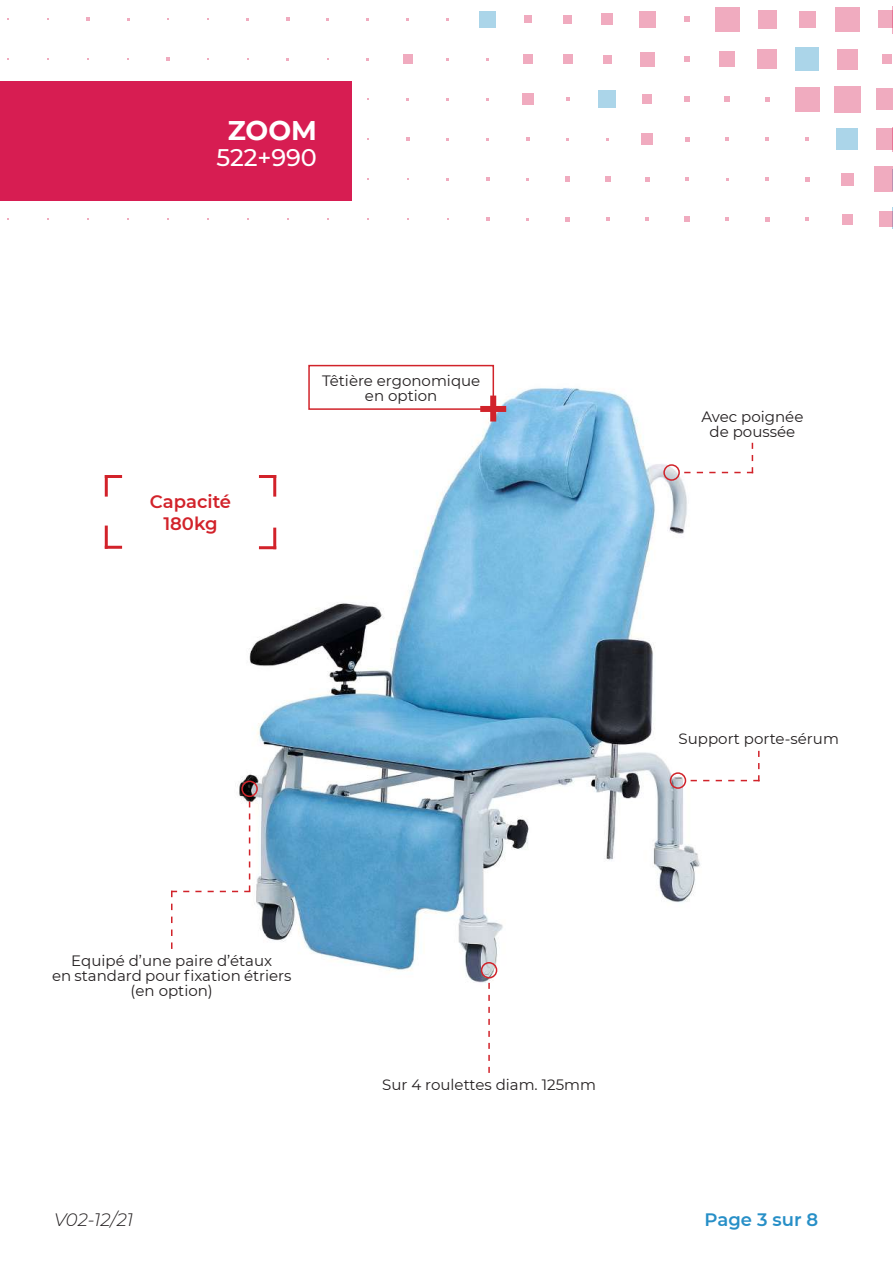
<style>
.page{position:relative;width:893px;height:1263px;background:#fff}
.page>*{position:absolute;margin:0;border:0;box-sizing:border-box;transform-origin:0 0}
.t1{font:700 27px "Montserrat";color:#fff}
.t2{font:500 24px "Montserrat";color:#fff}
.t3{font:600 18px/21.6px "Montserrat";color:#d2222a;text-align:center}
.t4{font:italic 300 18px "Montserrat";color:#231f20}
.t5{font:600 18px "Montserrat";color:#278fc7}
.t6{font:15px/15px "Montserrat";color:#231f20;text-align:center}
</style>
<div class="page">
<div style="left:879px;top:211px;width:14px;height:16px;background:#f0abbf"></div>
<div style="left:874px;top:167px;width:19px;height:25px;background:#f0abbf"></div>
<div style="left:876px;top:129px;width:17px;height:21px;background:#f0abbf"></div>
<div style="left:876px;top:89px;width:17px;height:21px;background:#f0abbf"></div>
<div style="left:882px;top:54px;width:10px;height:10px;background:#f0abbf"></div>
<div style="left:878px;top:11px;width:15px;height:17px;background:#f0abbf"></div>
<div style="left:842px;top:214px;width:10px;height:10px;background:#f0abbf"></div>
<div style="left:841px;top:173px;width:12px;height:12px;background:#f0abbf"></div>
<div style="left:836px;top:128px;width:22px;height:22px;background:#abd5e9"></div>
<div style="left:834px;top:86px;width:26px;height:27px;background:#f0abbf"></div>
<div style="left:837px;top:49px;width:20px;height:21px;background:#f0abbf"></div>
<div style="left:835px;top:7px;width:24px;height:25px;background:#f0abbf"></div>
<svg style="left:805px;top:217px;width:4px;height:4px"></svg>
<svg style="left:805px;top:177px;width:4px;height:5px"></svg>
<svg style="left:805px;top:137px;width:4px;height:4px"></svg>
<div style="left:795px;top:87px;width:25px;height:25px;background:#f0abbf"></div>
<div style="left:795px;top:48px;width:24px;height:23px;background:#abd5e9"></div>
<div style="left:799px;top:11px;width:16px;height:17px;background:#f0abbf"></div>
<svg style="left:765px;top:217px;width:4px;height:4px"></svg>
<svg style="left:765px;top:177px;width:4px;height:4px"></svg>
<svg style="left:765px;top:137px;width:4px;height:4px"></svg>
<svg style="left:765px;top:97px;width:4px;height:4px"></svg>
<div style="left:757px;top:49px;width:20px;height:20px;background:#f0abbf"></div>
<div style="left:758px;top:10px;width:18px;height:19px;background:#f0abbf"></div>
<svg style="left:725px;top:217px;width:4px;height:4px"></svg>
<svg style="left:725px;top:137px;width:4px;height:4px"></svg>
<svg style="left:725px;top:97px;width:5px;height:5px"></svg>
<div style="left:719px;top:52px;width:16px;height:15px;background:#f0abbf"></div>
<div style="left:715px;top:7px;width:24px;height:25px;background:#f0abbf"></div>
<svg style="left:685px;top:217px;width:5px;height:5px"></svg>
<svg style="left:686px;top:177px;width:3px;height:4px"></svg>
<svg style="left:685px;top:137px;width:4px;height:4px"></svg>
<svg style="left:685px;top:97px;width:5px;height:5px"></svg>
<svg style="left:685px;top:57px;width:5px;height:5px"></svg>
<svg style="left:684px;top:16px;width:6px;height:6px"></svg>
<svg style="left:645px;top:217px;width:4px;height:4px"></svg>
<svg style="left:645px;top:177px;width:5px;height:5px"></svg>
<div style="left:642px;top:134px;width:11px;height:11px;background:#f0abbf"></div>
<div style="left:643px;top:95px;width:9px;height:9px;background:#f0abbf"></div>
<div style="left:640px;top:52px;width:15px;height:15px;background:#f0abbf"></div>
<div style="left:639px;top:11px;width:16px;height:16px;background:#f0abbf"></div>
<svg style="left:606px;top:217px;width:3px;height:4px"></svg>
<svg style="left:605px;top:177px;width:5px;height:5px"></svg>
<div style="left:599px;top:91px;width:17px;height:17px;background:#abd5e9"></div>
<div style="left:603px;top:55px;width:9px;height:8px;background:#f0abbf"></div>
<div style="left:602px;top:14px;width:11px;height:11px;background:#f0abbf"></div>
<svg style="left:565px;top:217px;width:5px;height:4px"></svg>
<svg style="left:565px;top:177px;width:5px;height:5px"></svg>
<svg style="left:566px;top:97px;width:3px;height:4px"></svg>
<div style="left:563px;top:55px;width:9px;height:9px;background:#f0abbf"></div>
<div style="left:563px;top:15px;width:9px;height:9px;background:#f0abbf"></div>
<div style="left:522px;top:94px;width:11px;height:11px;background:#f0abbf"></div>
<div style="left:523px;top:54px;width:10px;height:10px;background:#f0abbf"></div>
<div style="left:524px;top:16px;width:7px;height:7px;background:#f0abbf"></div>
<svg style="left:486px;top:217px;width:4px;height:4px"></svg>
<div style="left:479px;top:11px;width:17px;height:17px;background:#abd5e9"></div>
<svg style="left:406px;top:137px;width:4px;height:4px"></svg>
<div style="left:403px;top:54px;width:10px;height:10px;background:#f0abbf"></div>
<svg style="left:286px;top:18px;width:4px;height:3px"></svg>
<svg style="left:86px;top:18px;width:4px;height:3px"></svg>
<div style="left:0;top:81px;width:351px;height:119px;background:#d71d52"></div>
<img style="left:239px;top:364px;width:521px;height:619px">
<div style="left:241px;top:780px;width:17px;height:17px;border:2px solid #d1232a;border-radius:50%"></div>
<div style="left:481px;top:962px;width:16px;height:16px;border:2px solid #d1232a;border-radius:50%"></div>
<svg style="left:488px;top:983px;width:2px;height:90px"></svg>
<svg style="left:171px;top:801px;width:79px;height:148px"></svg>
<div style="left:308px;top:365px;width:186px;height:45px;border:2px solid #d1232a"></div>
<div style="left:490px;top:396px;width:6px;height:26px;background:#d1232a"></div>
<div style="left:480px;top:406px;width:26px;height:6px;background:#d1232a"></div>
<hr style="left:105px;top:546px;width:17px;height:3px;background:#d2222a">
<hr style="left:105px;top:526px;width:3px;height:23px;background:#d2222a">
<hr style="left:259px;top:546px;width:17px;height:3px;background:#d2222a">
<hr style="left:273px;top:528px;width:3px;height:21px;background:#d2222a">
<hr style="left:105px;top:475px;width:17px;height:3px;background:#d2222a">
<hr style="left:105px;top:475px;width:3px;height:22px;background:#d2222a">
<hr style="left:259px;top:475px;width:17px;height:3px;background:#d2222a">
<hr style="left:273px;top:475px;width:3px;height:22px;background:#d2222a">
<div style="left:670px;top:772px;width:16px;height:17px;border:2px solid #d1232a;border-radius:50%"></div>
<div style="left:663px;top:464px;width:17px;height:17px;border:2px solid #d1232a;border-radius:50%"></div>
<svg style="left:691px;top:751px;width:68px;height:30px"></svg>
<svg style="left:684px;top:443px;width:69px;height:30px"></svg>
<h1 class="t1" style="left:228px;top:111px;width:91px">ZOOM</h1>
<h2 class="t2" style="left:216px;top:140px;width:102px">522+990</h2>
<p class="t3" style="left:150px;top:490px;width:83px">Capacité<br>180kg</p>
<p class="t6" style="left:322px;top:373px;width:160px">Têtière ergonomique en option</p>
<p class="t6" style="left:52px;top:952px;width:241px">Equipé d’une paire d’étaux<br>en standard pour fixation étriers (en option)</p>
<p class="t6" style="left:382px;top:1076px;width:215px">Sur 4 roulettes diam. 125mm</p>
<p class="t6" style="left:701px;top:409px;width:103px">Avec poignée de poussée</p>
<p class="t6" style="left:679px;top:731px;width:162px">Support porte-sérum</p>
<p class="t4" style="left:54px;top:1208px;width:81px">V02-12/21</p>
<p class="t5" style="left:705px;top:1207px;width:115px">Page 3 sur 8</p>
</div>
